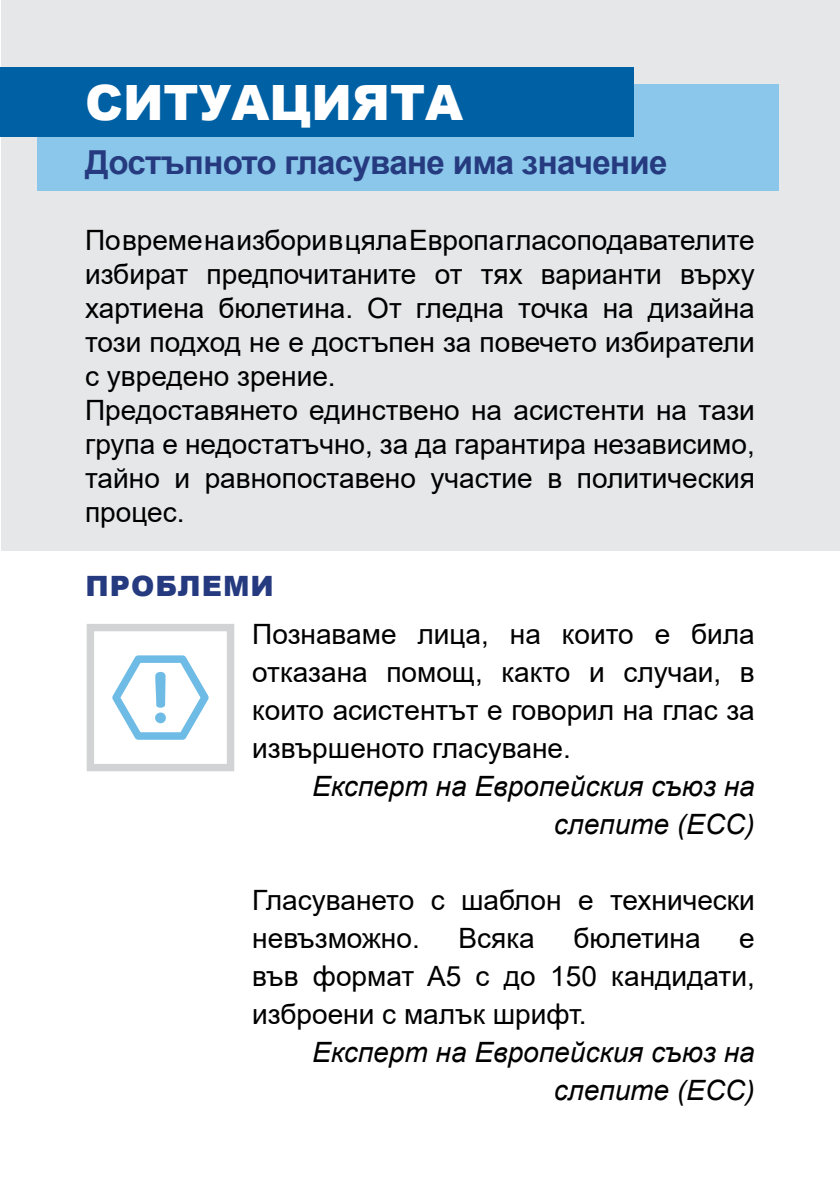
<style>
.page{position:relative;width:840px;height:1191px;background:#fff}
.page>*{position:absolute;margin:0;border:0;box-sizing:border-box;transform-origin:0 0}
.Heading2{font:900 48.6px "Arial";color:#fff}
.Heading3{font:700 33px "Arial";letter-spacing:-.02em;color:#253a7f}
.Paragraph_Style_1{font:28px/34px "Arial";color:#000;text-align:justify}
.Paragraph_Style_1-2{font:italic 28px/38px "Arial";color:#000;text-align:right}
.Heading4{font:900 28px "Arial";letter-spacing:.035em;color:#253a7f}
</style>
<div class="page">
<div style="left:1px;top:0;width:838px;height:550px;background:#e6e7e8"></div>
<div style="left:37px;top:84px;width:741px;height:106px;background:#8bc7ea"></div>
<div style="left:0;top:67px;width:633px;height:69px;background:#0060a4"></div>
<svg style="left:87px;top:624px;width:147px;height:147px"></svg>
<h2 class="Heading2" style="left:85px;top:67px;width:379px">СИТУАЦИЯТА</h2>
<h3 class="Heading3" style="left:85px;top:139px;width:583px">Достъпното гласуване има значение</h3>
<p class="Paragraph_Style_1" style="left:85px;top:223px;width:670px">По време на избори в цяла Европа гласоподавателите избират предпочитаните от тях варианти върху хартиена бюлетина. От гледна точка на дизайна този подход не е достъпен за повечето избиратели с увредено зрение.</p>
<p class="Paragraph_Style_1" style="left:85px;top:393px;width:671px">Предоставянето единствено на асистенти на тази група е недостатъчно, за да гарантира независимо, тайно и равнопоставено участие в политическия процес.</p>
<h4 class="Heading4" style="left:86px;top:565px;width:189px">ПРОБЛЕМИ</h4>
<p class="Paragraph_Style_1" style="left:252px;top:615px;width:504px;line-height:38px">Познаваме лица, на които е била отказана помощ, както и случаи, в които асистентът е говорил на глас за извършеното гласуване.</p>
<p class="Paragraph_Style_1-2" style="left:312px;top:768px;width:444px">Експерт на Европейския съюз на слепите (ЕСС)</p>
<p class="Paragraph_Style_1" style="left:252px;top:881px;width:504px;line-height:38px">Гласуването с шаблон е технически невъзможно.</p>
<p class="Paragraph_Style_1" style="left:458px;top:921px;width:78px">Всяка</p>
<p class="Paragraph_Style_1" style="left:573px;top:921px;width:128px">бюлетина</p>
<p class="Paragraph_Style_1" style="left:252px;top:919px;width:504px;line-height:38px;text-indent:486px">е във формат A5 с до 150 кандидати, изброени с малък шрифт.</p>
<p class="Paragraph_Style_1-2" style="left:312px;top:1034px;width:444px">Експерт на Европейския съюз на слепите (ЕСС)</p>
</div>
